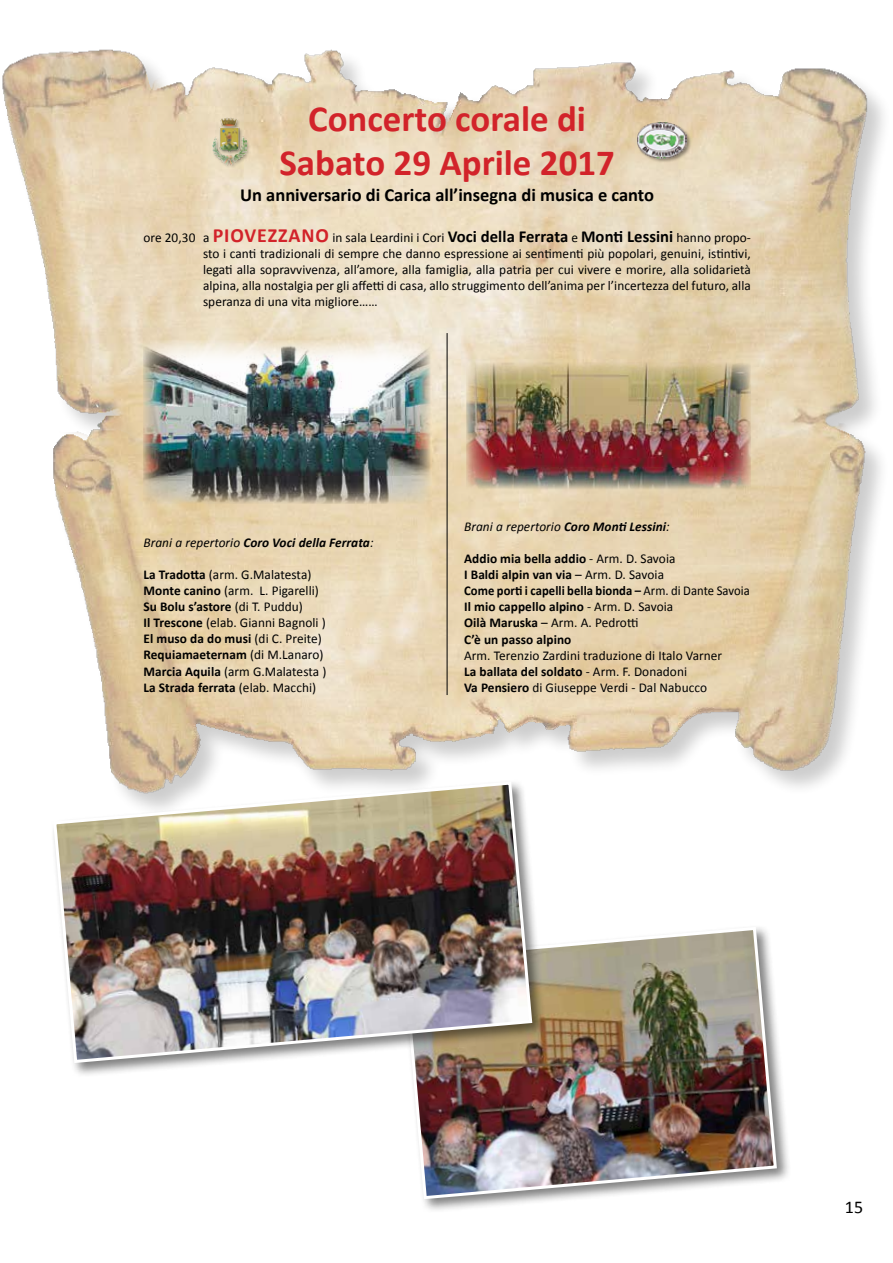
<style>
.page{position:relative;width:893px;height:1263px;background:#fff}
.page>*{position:absolute;margin:0;border:0;box-sizing:border-box;transform-origin:0 0}
.t1{font:700 36.9px/44.4px "Calibri";color:#d2232a;text-align:center}
.t2{font:700 18.45px "Calibri";color:#000}
.t3{font:18px "Calibri";color:#000}
.t4{font:13.5px/16.2px "Calibri";letter-spacing:.005em;color:#000}
.t5{font:700 13.5px/16.2px "Calibri";letter-spacing:.005em;color:#000}
.t6{font:italic 700 13.5px "Calibri";letter-spacing:.005em;color:#000}
.t7{font:italic 13.5px "Calibri";letter-spacing:.005em;color:#000}
.s1{font-weight:700;font-size:20.1px;color:#d2232a}
.s2{font-weight:700;font-size:16.8px}
.s3{font-weight:400}
.s4{font-weight:700}
</style>
<div class="page">
<img style="left:2px;top:49px;width:882px;height:739px">
<hr style="left:447px;top:333px;width:1px;height:362px;background:#000">
<div style="left:636px;top:122px;width:55px;height:41px;background:#000;opacity:.4"></div>
<img style="left:636px;top:122px;width:51px;height:37px">
<div style="left:212px;top:118px;width:39px;height:52px;background:#000;opacity:.4"></div>
<img style="left:213px;top:117px;width:33px;height:49px">
<img style="left:466px;top:363px;width:285px;height:126px">
<img style="left:143px;top:340px;width:287px;height:163px">
<div style="left:400px;top:924px;width:391px;height:290px;background:#000;opacity:.5"></div>
<img style="left:401px;top:925px;width:377px;height:276px">
<div style="left:51px;top:779px;width:496px;height:299px;background:#000;opacity:.5"></div>
<img style="left:52px;top:780px;width:482px;height:285px">
<h1 class="t1" style="left:279px;top:96px;width:337px">Concerto corale di<br>Sabato 29 Aprile 2017</h1>
<h2 class="t2" style="left:240px;top:183px;width:415px">Un anniversario di Carica all’insegna di musica e canto</h2>
<p class="t4" style="left:203px;top:229px;width:549px;text-align:justify;text-indent:-60px">ore 20,30 a <span class="s1">piovezzano</span> in sala Leardini i Cori <span class="s2">Voci della Ferrata</span> e <span class="s2">Monti Lessini</span> hanno propo&shy;sto i canti tradizionali di sempre che danno espressione ai sentimenti più popolari, genuini, istintivi, legati alla sopravvivenza, all’amore, alla famiglia, alla patria per cui vivere e morire, alla solidarietà alpina, alla nostalgia per gli affetti di casa, allo struggimento dell’anima per l’incertezza del futuro, alla speranza di una vita migliore……</p>
<p class="t6" style="left:143px;top:533px;width:232px"><span class="s3">Brani a repertorio</span> Coro Voci della Ferrata<span class="s3">:</span></p>
<p class="t4" style="left:143px;top:566px;width:184px"><span class="s4">La Tradotta</span> (arm. G.Malatesta)<br><span class="s4">Monte canino</span> (arm. L. Pigarelli)<br><span class="s4">Su Bolu s’astore</span> (di T. Puddu)<br><span class="s4">Il Trescone</span> (elab. Gianni Bagnoli )<br><span class="s4">El muso da do musi</span> (di C. Preite)<br><span class="s4">Requiamaeternam</span> (di M.Lanaro)<br><span class="s4">Marcia Aquila</span> (arm G.Malatesta )<br><span class="s4">La Strada ferrata</span> (elab. Macchi)</p>
<p class="t7" style="left:464px;top:517px;width:207px">Brani a repertorio <span class="s4">Coro Monti Lessini</span>:</p>
<p class="t5" style="left:464px;top:550px;width:287px">Addio mia bella addio <span class="s3">- Arm. D. Savoia<br></span>I Baldi alpin van via <span class="s3">– Arm. D. Savoia<br></span>Come porti i capelli bella bionda – <span class="s3">Arm. di Dante Savoia </span>Il mio cappello alpino <span class="s3">- Arm. D. Savoia<br></span>Oilà Maruska <span class="s3">– Arm. A. Pedrotti<br></span>C’è un passo alpino</p>
<p class="t4" style="left:464px;top:647px;width:260px">Arm. Terenzio Zardini traduzione di Italo Varner<br><span class="s4">La ballata del soldato</span> - Arm. F. Donadoni<br><span class="s4">Va Pensiero</span> di Giuseppe Verdi - Dal Nabucco</p>
<h3 class="t3" style="left:845px;top:1195px;width:20px">15</h3>
</div>
